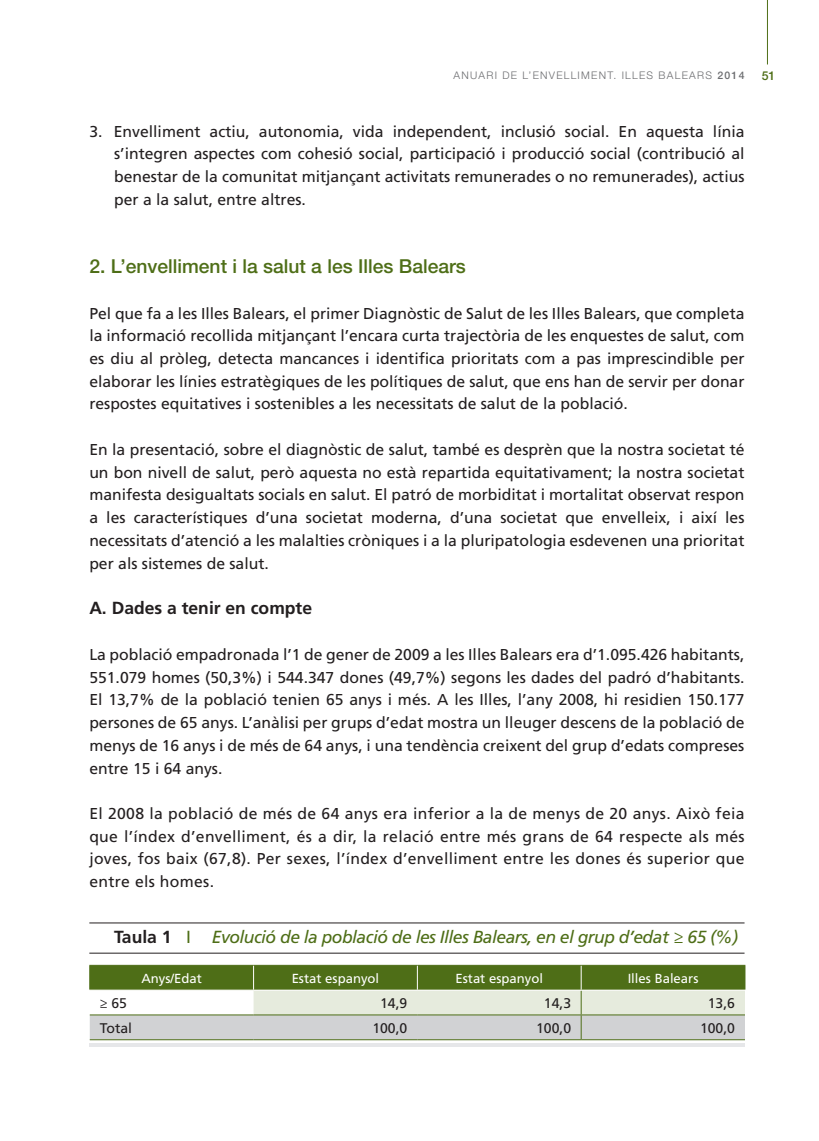
<style>
.page{position:relative;width:819px;height:1141px;background:#fff}
.page>*{position:absolute;margin:0;border:0;box-sizing:border-box;transform-origin:0 0}
.t1{font:500 19.25px "Helvetica Neue LT Std";color:#4e6e17}
.t2{font:italic 17.5px "Frutiger LT Std";letter-spacing:-.03em;color:#4e6e17}
.t3{font:700 17.5px "Frutiger LT Std";color:#231f20}
.t4{font:15.75px/22.8px "Frutiger LT Std";color:#231f20;text-align:justify}
.t5{font:14px "Frutiger LT Std";color:#231f20}
.t6{font:13.12px "Frutiger LT Std";color:#fff}
.t7{font:500 12.25px "Helvetica Neue LT Std";color:#4e6e17}
.t8{font:300 10.5px "Helvetica Neue LT Std";letter-spacing:.12em;color:#6c6d70}
.s1{font-weight:500}
.s2{font-weight:700;font-style:normal;color:#231f20}
.s3{font-style:normal}
</style>
<div class="page">
<hr style="left:767px;top:0;width:1px;height:64px;background:#4e6e17">
<hr style="left:89px;top:923px;width:655px;height:1px;background:#231f20">
<hr style="left:89px;top:953px;width:655px;height:1px;background:#231f20">
<svg style="left:89px;top:965px;width:656px;height:75px;background:#abb897"></svg>
<hr style="left:89px;top:990px;width:164px;height:1px;background:#fff">
<hr style="left:253px;top:990px;width:164px;height:1px;background:#fff">
<hr style="left:417px;top:990px;width:164px;height:1px;background:#fff">
<hr style="left:581px;top:990px;width:164px;height:1px;background:#fff">
<hr style="left:89px;top:1043px;width:655px;height:3px;background:#e6e7e9">
<p class="t8" style="left:453px;top:69px;width:292px">ANUARI DE L’ENVELLIMENT. ILLES BALEARS <span class="s1">2014</span></p>
<p class="t7" style="left:761px;top:68px;width:15px">51</p>
<p class="t4" style="left:114px;top:120px;width:632px;text-indent:-25px">3. Envelliment actiu, autonomia, vida independent, inclusió social. En aquesta línia s’integren aspectes com cohesió social, participació i producció social (contribució al benestar de la comunitat mitjançant activitats remunerades o no remunerades), actius per a la salut, entre altres.</p>
<p class="t1" style="left:89px;top:255px;width:378px">2. L’envelliment i la salut a les Illes Balears</p>
<p class="t4" style="left:89px;top:302px;width:656px">Pel que fa a les Illes Balears, el primer Diagnòstic de Salut de les Illes Balears, que completa la informació recollida mitjançant l’encara curta trajectòria de les enquestes de salut, com es diu al pròleg, detecta mancances i identifica prioritats com a pas imprescindible per elaborar les línies estratègiques de les polítiques de salut, que ens han de servir per donar respostes equitatives i sostenibles a les necessitats de salut de la població.</p>
<p class="t4" style="left:89px;top:438px;width:656px">En la presentació, sobre el diagnòstic de salut, també es desprèn que la nostra societat té un bon nivell de salut, però aquesta no està repartida equitativament; la nostra societat manifesta desigualtats socials en salut. El patró de morbiditat i mortalitat observat respon a les característiques d’una societat moderna, d’una societat que envelleix, i així les necessitats d’atenció a les malalties cròniques i a la pluripatologia esdevenen una prioritat per als sistemes de salut.</p>
<p class="t3" style="left:89px;top:598px;width:224px">A. Dades a tenir en compte</p>
<p class="t4" style="left:89px;top:643px;width:656px">La població empadronada l’1 de gener de 2009 a les Illes Balears era d’1.095.426 habitants, 551.079 homes (50,3%) i 544.347 dones (49,7%) segons les dades del padró d’habitants.<br>El 13,7% de la població tenien 65 anys i més. A les Illes, l’any 2008, hi residien 150.177 persones de 65 anys. L’anàlisi per grups d’edat mostra un lleuger descens de la població de menys de 16 anys i de més de 64 anys, i una tendència creixent del grup d’edats compreses entre 15 i 64 anys.</p>
<p class="t4" style="left:89px;top:802px;width:656px">El 2008 la població de més de 64 anys era inferior a la de menys de 20 anys. Això feia que l’índex d’envelliment, és a dir, la relació entre més grans de 64 respecte als més joves, fos baix (67,8). Per sexes, l’índex d’envelliment entre les dones és superior que entre els homes.</p>
<p class="t2" style="left:114px;top:927px;width:625px"><span class="s2">Taula 1</span> <span class="s3">I</span> Evolució de la població de les Illes Balears, en el grup d’edat ≥ 65 (%)</p>
<p class="t6" style="left:141px;top:970px;width:62px">Anys/Edat</p>
<p class="t6" style="left:292px;top:970px;width:89px">Estat espanyol</p>
<p class="t6" style="left:455px;top:970px;width:89px">Estat espanyol</p>
<p class="t6" style="left:627px;top:970px;width:72px">Illes Balears</p>
<p class="t5" style="left:100px;top:995px;width:29px">≥ 65</p>
<p class="t5" style="left:380px;top:995px;width:29px">14,9</p>
<p class="t5" style="left:544px;top:995px;width:29px">14,3</p>
<p class="t5" style="left:707px;top:995px;width:29px">13,6</p>
<p class="t5" style="left:100px;top:1019px;width:34px">Total</p>
<p class="t5" style="left:372px;top:1019px;width:37px">100,0</p>
<p class="t5" style="left:536px;top:1019px;width:37px">100,0</p>
<p class="t5" style="left:700px;top:1019px;width:37px">100,0</p>
</div>
